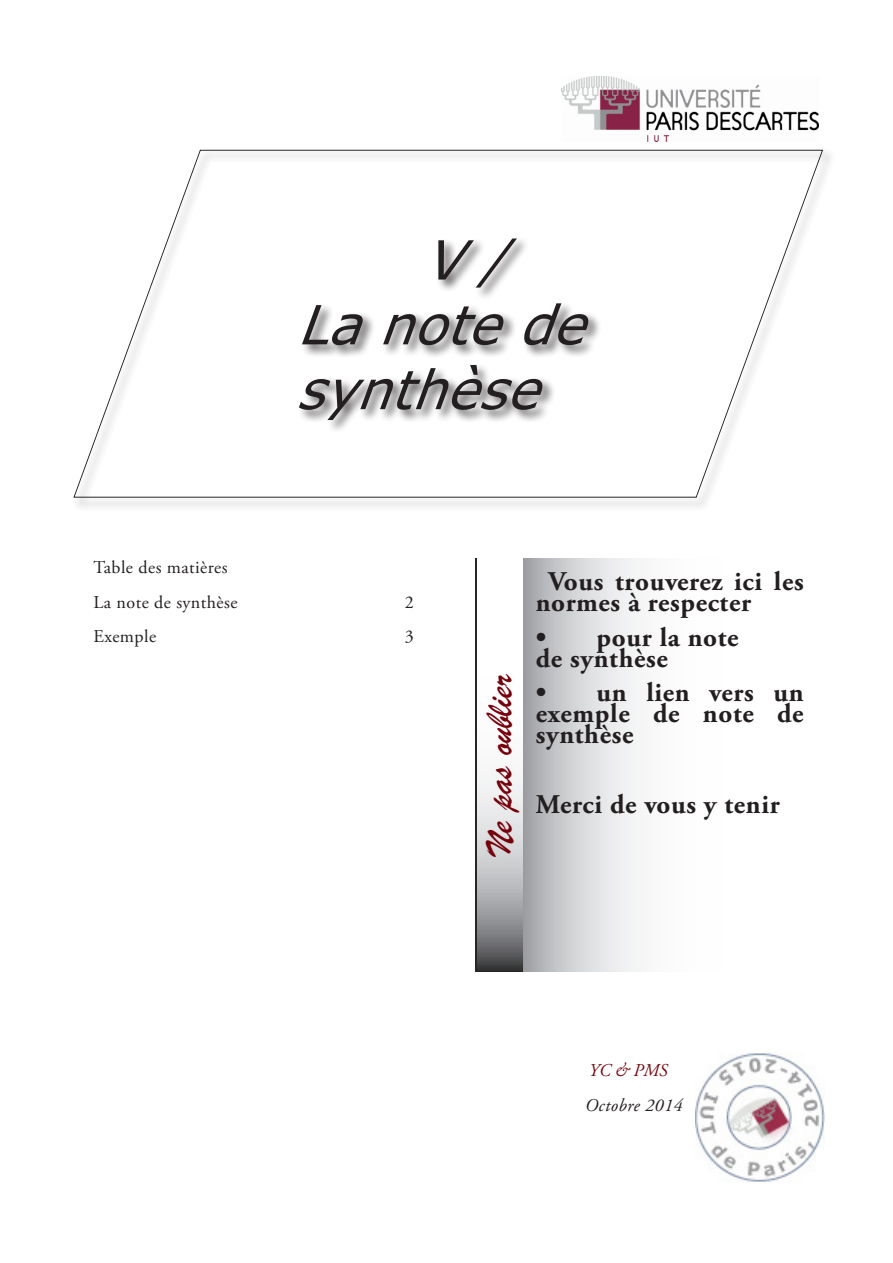
<style>
.page{position:relative;width:893px;height:1263px;background:#fff}
.page>*{position:absolute;margin:0;border:0;box-sizing:border-box;transform-origin:0 0}
.Titre_général{font:italic 54px/64.8px "Verdana";color:#231f20}
.case{font:39px "Brush Script";color:#75000b}
.abstract{font:700 27px/21px "Adobe Garamond Pro";letter-spacing:.025em;color:#231f20}
.Corps{font:18px "Adobe Garamond Pro";letter-spacing:.025em;color:#231f20}
.Corps-2{font:italic 18px "Adobe Garamond Pro";letter-spacing:.025em;color:#231f20}
.citation{font:italic 18px "Adobe Garamond Pro";color:#75000b}
</style>
<div class="page">
<img style="left:561px;top:77px;width:258px;height:65px">
<img style="left:695px;top:1052px;width:129px;height:130px">
<div style="left:71px;top:148px;width:764px;height:364px;background:#f8f7f8"></div>
<svg style="left:73px;top:149px;width:750px;height:349px"></svg>
<svg style="left:476px;top:558px;width:163px;height:414px"></svg>
<svg style="left:477px;top:558px;width:46px;height:414px"></svg>
<p class="Titre_général" style="left:295px;top:227px;width:316px;text-indent:128px">V/<br>Lanotede synthèse</p>
<p class="Corps" style="left:94px;top:557px;width:135px">Table des matières</p>
<p class="Corps" style="left:94px;top:591px;width:145px">La note de synthèse</p>
<p class="Corps" style="left:405px;top:591px;width:10px">2</p>
<p class="Corps" style="left:94px;top:626px;width:64px">Exemple</p>
<p class="Corps" style="left:405px;top:626px;width:10px">3</p>
<p class="case" style="left:474px;top:855px;width:182px;rotate:-90deg">Ne pas oublier</p>
<p class="abstract" style="left:536px;top:572px;width:269px;text-indent:13px">Vous trouverez ici les normes à respecter</p>
<p class="abstract" style="left:536px;top:627px;width:204px">• pour la note de synthèse</p>
<p class="abstract" style="left:536px;top:683px;width:269px;text-align:justify">• un lien vers un exemple de note de synthèse</p>
<p class="abstract" style="left:536px;top:794px;width:246px">Merci de vous y tenir</p>
<p class="citation" style="left:589px;top:1060px;width:80px">YC &amp; PMS</p>
<p class="Corps-2" style="left:585px;top:1094px;width:99px">Octobre 2014</p>
</div>
